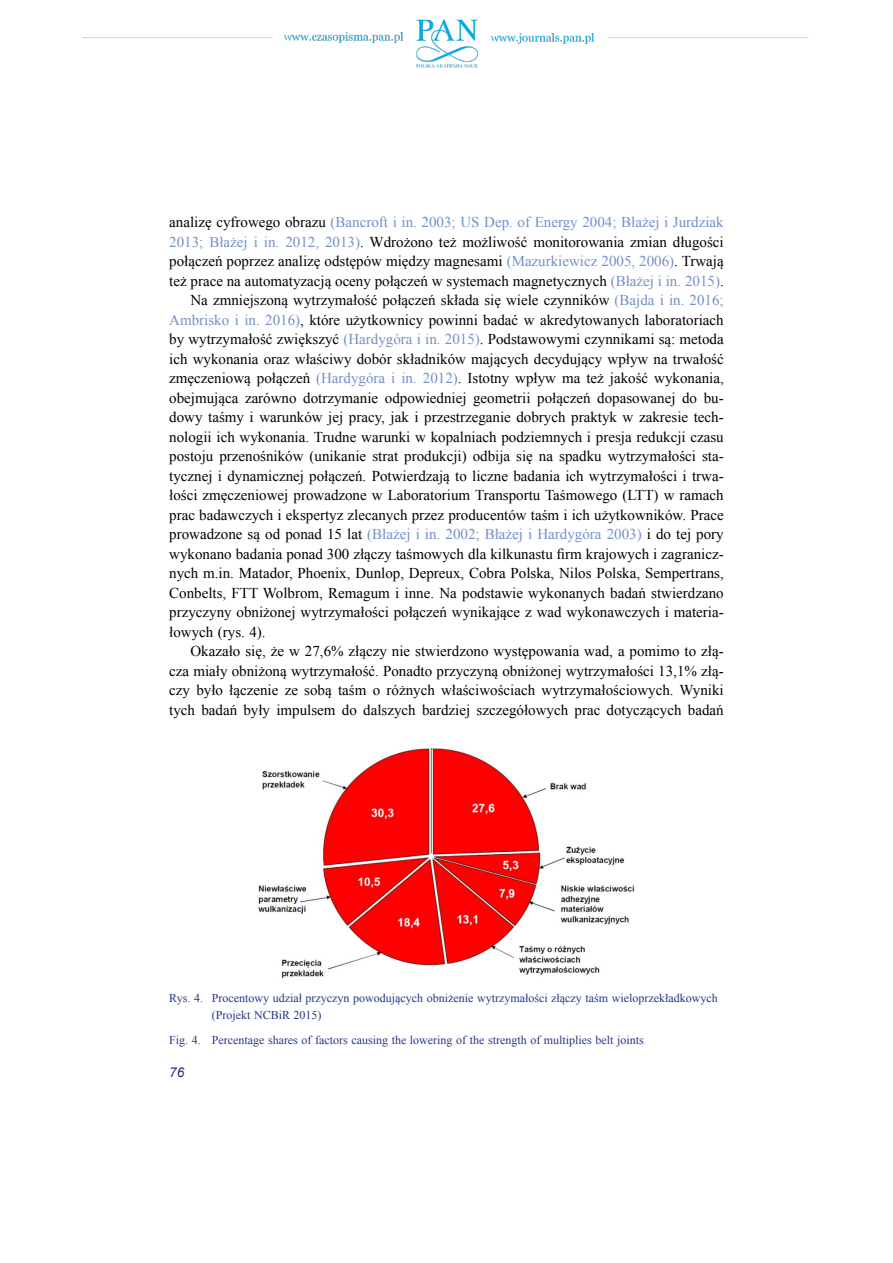
<style>
.page{position:relative;width:893px;height:1263px;background:#fff}
.page>*{position:absolute;margin:0;border:0;box-sizing:border-box;transform-origin:0 0}
.t1{font:15px "Times New Roman";color:#000}
.t2{font:15px "Times New Roman";color:#748fc9}
.t3{font:italic 13.5px "Arial";color:#283583}
.t4{font:12px/16.5px "Times New Roman";color:#283583}
.s1{color:#000}
.s2{color:#748fc9}
</style>
<div class="page">
<img style="left:82px;top:19px;width:727px;height:49px">
<img style="left:258px;top:748px;width:377px;height:231px">
<p class="t2" style="left:169px;top:212px;width:556px"><span class="s1">analizę cyfrowego obrazu</span> (Bancroft i in. 2003; US Dep. of Energy 2004; Błażej i Jurdziak</p>
<p class="t1" style="left:169px;top:232px;width:556px"><span class="s2">2013; Błażej i in. 2012, 2013)</span>. Wdrożono też możliwość monitorowania zmian długości</p>
<p class="t1" style="left:169px;top:251px;width:556px">połączeń poprzez analizę odstępów między magnesami <span class="s2">(Mazurkiewicz 2005, 2006)</span>. Trwają</p>
<p class="t1" style="left:169px;top:271px;width:556px">też prace na automatyzacją oceny połączeń w systemach magnetycznych <span class="s2">(Błażej i in. 2015)</span>.</p>
<p class="t1" style="left:190px;top:290px;width:535px">Na zmniejszoną wytrzymałość połączeń składa się wiele czynników <span class="s2">(Bajda i in. 2016;</span></p>
<p class="t1" style="left:169px;top:310px;width:556px"><span class="s2">Ambrisko i in. 2016)</span>, które użytkownicy powinni badać w akredytowanych laboratoriach</p>
<p class="t1" style="left:169px;top:329px;width:556px">by wytrzymałość zwiększyć <span class="s2">(Hardygóra i in. 2015)</span>. Podstawowymi czynnikami są: metoda</p>
<p class="t1" style="left:169px;top:349px;width:556px">ich wykonania oraz właściwy dobór składników mających decydujący wpływ na trwałość</p>
<p class="t1" style="left:169px;top:368px;width:556px">zmęczeniową połączeń <span class="s2">(Hardygóra i in. 2012)</span>. Istotny wpływ ma też jakość wykonania,</p>
<p class="t1" style="left:169px;top:388px;width:556px">obejmująca zarówno dotrzymanie odpowiedniej geometrii połączeń dopasowanej do bu-</p>
<p class="t1" style="left:169px;top:407px;width:556px">dowy taśmy i warunków jej pracy, jak i przestrzeganie dobrych praktyk w zakresie tech-</p>
<p class="t1" style="left:169px;top:427px;width:556px">nologii ich wykonania. Trudne warunki w kopalniach podziemnych i presja redukcji czasu</p>
<p class="t1" style="left:169px;top:446px;width:556px">postoju przenośników (unikanie strat produkcji) odbija się na spadku wytrzymałości sta-</p>
<p class="t1" style="left:169px;top:466px;width:556px">tycznej i dynamicznej połączeń. Potwierdzają to liczne badania ich wytrzymałości i trwa-</p>
<p class="t1" style="left:169px;top:485px;width:556px">łości zmęczeniowej prowadzone w Laboratorium Transportu Taśmowego (LTT) w ramach</p>
<p class="t1" style="left:169px;top:505px;width:556px">prac badawczych i ekspertyz zlecanych przez producentów taśm i ich użytkowników. Prace</p>
<p class="t2" style="left:169px;top:524px;width:556px"><span class="s1">prowadzone są od ponad 15 lat</span> (Błażej i in. 2002; Błażej i Hardygóra 2003) <span class="s1">i do tej pory</span></p>
<p class="t1" style="left:169px;top:544px;width:556px">wykonano badania ponad 300 złączy taśmowych dla kilkunastu firm krajowych i zagranicz-</p>
<p class="t1" style="left:169px;top:563px;width:556px">nych m.in. Matador, Phoenix, Dunlop, Depreux, Cobra Polska, Nilos Polska, Sempertrans,</p>
<p class="t1" style="left:169px;top:583px;width:556px">Conbelts, FTT Wolbrom, Remagum i inne. Na podstawie wykonanych badań stwierdzano</p>
<p class="t1" style="left:169px;top:602px;width:556px">przyczyny obniżonej wytrzymałości połączeń wynikające z wad wykonawczych i materia-</p>
<p class="t1" style="left:169px;top:622px;width:98px">łowych (rys. 4).</p>
<p class="t1" style="left:190px;top:641px;width:535px">Okazało się, że w 27,6% złączy nie stwierdzono występowania wad, a pomimo to złą-</p>
<p class="t1" style="left:169px;top:661px;width:556px">cza miały obniżoną wytrzymałość. Ponadto przyczyną obniżonej wytrzymałości 13,1% złą-</p>
<p class="t1" style="left:169px;top:680px;width:556px">czy było łączenie ze sobą taśm o różnych właściwościach wytrzymałościowych. Wyniki</p>
<p class="t1" style="left:169px;top:700px;width:556px">tych badań były impulsem do dalszych bardziej szczegółowych prac dotyczących badań</p>
<p class="t4" style="left:212px;top:990px;width:507px;text-indent:-43px">Rys. 4. Procentowy udział przyczyn powodujących obniżenie wytrzymałości złączy taśm wieloprzekładkowych (Projekt NCBiR 2015)</p>
<p class="t4" style="left:169px;top:1031px;width:476px">Fig. 4. Percentage shares of factors causing the lowering of the strength of multiplies belt joints</p>
<p class="t3" style="left:169px;top:1064px;width:17px">76</p>
</div>
